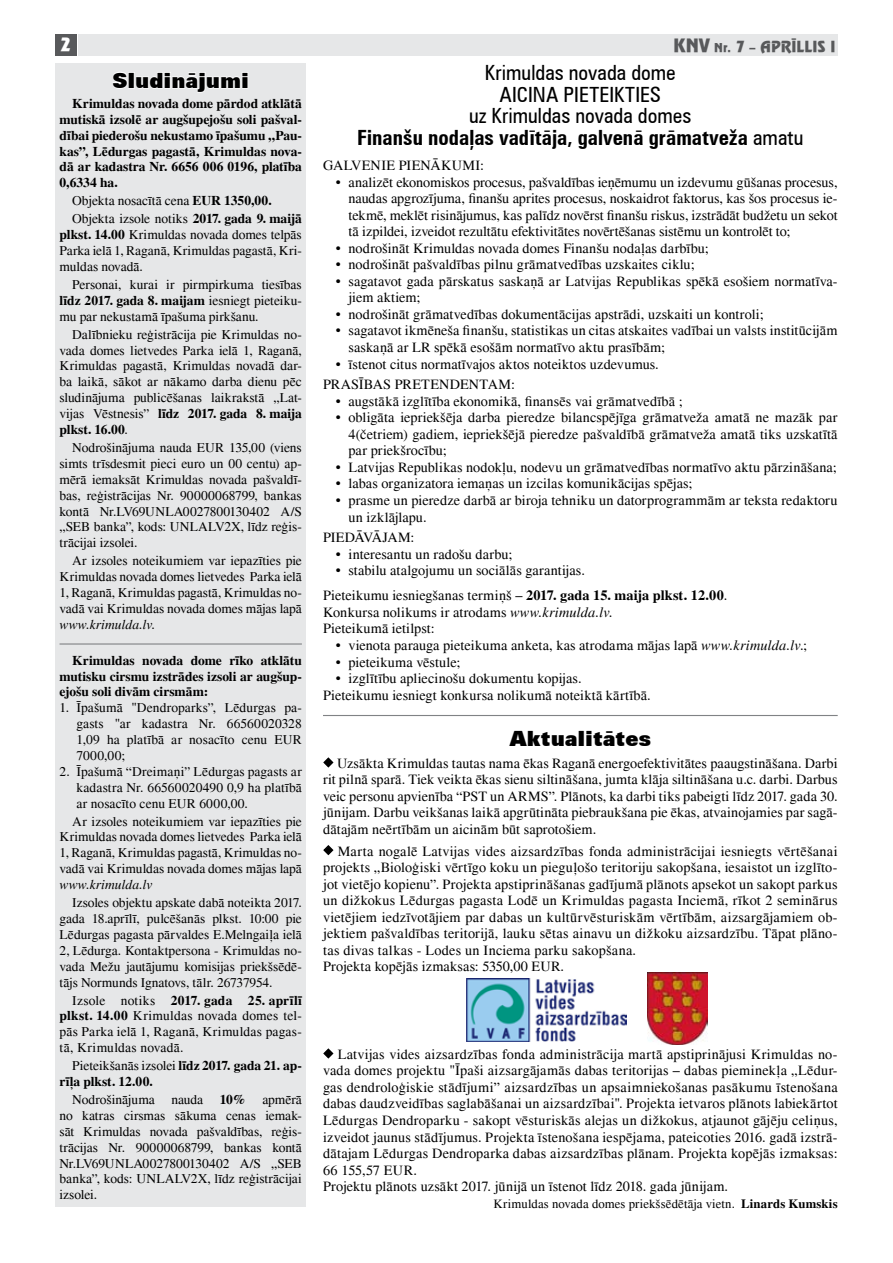
<style>
.page{position:relative;width:893px;height:1263px;background:#fff}
.page>*{position:absolute;margin:0;border:0;box-sizing:border-box;transform-origin:0 0}
.t1{font:condensed 21px/21.8px "Zurich TL";color:#000;text-align:center}
.t2{font:900 21px "Zurich TL";letter-spacing:-.005em;color:#000}
.t3{font:18px "Revue TL";color:#fff}
.t4{font:15px "Revue TL";letter-spacing:.005em;color:#58595b}
.t5{font:14.25px/16.5px "Times";letter-spacing:.01em;color:#000}
.t6{font:14.25px "Times";letter-spacing:-.01em;color:#000}
.t7{font:13.5px/15.9px "Times";color:#000;text-align:justify}
.t8{font:700 13.5px/15.9px "Times";color:#000;text-align:justify}
.t9{font:italic 13.5px "Times";letter-spacing:.005em;color:#000}
.t10{font:12.75px "Times";letter-spacing:.01em;color:#000}
.s1{font-size:18px}
.s2{font-size:12px}
.s3{font-weight:700}
.s4{font-style:italic}
.s5{font-weight:400}
</style>
<div class="page">
<div style="left:79px;top:34px;width:759px;height:22px;background:#e6e7e8"></div>
<div style="left:55px;top:34px;width:22px;height:21px;background:#58595b"></div>
<div style="left:55px;top:64px;width:251px;height:1143px;background:#e6e7e8"></div>
<svg style="left:112px;top:72px;width:16px;height:17px"></svg>
<div style="left:128px;top:72px;width:7px;height:17px;border:2px solid #fff"></div>
<svg style="left:136px;top:72px;width:112px;height:21px"></svg>
<hr style="left:60px;top:643px;width:242px;height:1px;background:#808285">
<hr style="left:323px;top:715px;width:515px;height:1px;background:#808285">
<img style="left:467px;top:978px;width:159px;height:63px">
<img style="left:648px;top:973px;width:60px;height:71px">
<svg style="left:323px;top:757px;width:11px;height:11px"></svg>
<svg style="left:323px;top:845px;width:11px;height:11px"></svg>
<svg style="left:323px;top:1048px;width:11px;height:11px"></svg>
<p class="t3" style="left:60px;top:34px;width:14px">2</p>
<p class="t4" style="left:673px;top:37px;width:164px"><span class="s1">KNV</span> <span class="s2">Nr.</span> 7 <span class="s2">–</span> APRĪLLIS I</p>
<h1 class="t2" style="left:112px;top:68px;width:138px">Sludinājumi</h1>
<p class="t8" style="left:60px;top:96px;width:244px;text-indent:13px">Krimuldas novada dome pārdod atklātā mutiskā izsolē ar augšupejošu soli pašval&shy;dībai piederošu nekustamo īpašumu „Pau&shy;kas”, Lēdurgas pagastā, Krimuldas nova&shy;dā ar kadastra Nr. 6656 006 0196, platība 0,6334 ha.</p>
<p class="t7" style="left:72px;top:192px;width:231px;line-height:18px">Objekta nosacītā cena <span class="s3">EUR 1350,00.<br></span>Objekta izsole notiks <span class="s3">2017. gada 9. maijā</span></p>
<p class="t7" style="left:60px;top:227px;width:244px"><span class="s3">plkst. 14.00</span> Krimuldas novada domes telpās Parka ielā 1, Raganā, Krimuldas pagastā, Kri&shy;muldas novadā.</p>
<p class="t7" style="left:60px;top:277px;width:244px;text-indent:13px">Personai, kurai ir pirmpirkuma tiesības <span class="s3">līdz 2017. gada 8. maijam</span> iesniegt pieteiku&shy;mu par nekustamā īpašuma pirkšanu.</p>
<p class="t7" style="left:60px;top:326px;width:244px;text-indent:13px">Dalībnieku reģistrācija pie Krimuldas no&shy;vada domes lietvedes Parka ielā 1, Raganā, Krimuldas pagastā, Krimuldas novadā dar&shy;ba laikā, sākot ar nākamo darba dienu pēc sludinājuma publicēšanas laikrakstā „Lat&shy;vijas Vēstnesis” <span class="s3">līdz 2017. gada 8. maija plkst. 16.00</span>.</p>
<p class="t7" style="left:60px;top:440px;width:244px;text-indent:13px">Nodrošinājuma nauda EUR 135,00 (viens simts trīsdesmit pieci euro un 00 centu) ap&shy;mērā iemaksāt Krimuldas novada pašvaldī&shy;bas, reģistrācijas Nr. 90000068799, bankas kontā Nr.LV69UNLA0027800130402 A/S „SEB banka”, kods: UNLALV2X, līdz reģis&shy;trācijai izsolei.</p>
<p class="t7" style="left:60px;top:553px;width:244px;text-indent:13px">Ar izsoles noteikumiem var iepazīties pie Krimuldas novada domes lietvedes Parka ielā 1, Raganā, Krimuldas pagastā, Krimuldas no&shy;vadā vai Krimuldas novada domes mājas lapā <span class="s4">www.krimulda.lv</span>.</p>
<p class="t8" style="left:60px;top:652px;width:244px;text-indent:13px">Krimuldas novada dome rīko atklātu mutisku cirsmu izstrādes izsoli ar augšup&shy;ejošu soli divām cirsmām:</p>
<p class="t7" style="left:77px;top:700px;width:227px;text-indent:-17px">1. Īpašumā "Dendroparks”, Lēdurgas pa&shy;gasts "ar kadastra Nr. 66560020328<br>1,09 ha platībā ar nosacīto cenu EUR 7000,00;</p>
<p class="t7" style="left:77px;top:763px;width:227px;text-indent:-17px">2. Īpašumā “Dreimaņi” Lēdurgas pagasts ar kadastra Nr. 66560020490 0,9 ha platībā ar nosacīto cenu EUR 6000,00.</p>
<p class="t7" style="left:60px;top:813px;width:244px;text-indent:13px">Ar izsoles noteikumiem var iepazīties pie Krimuldas novada domes lietvedes Parka ielā 1, Raganā, Krimuldas pagastā, Krimuldas no&shy;vadā vai Krimuldas novada domes mājas lapā</p>
<p class="t9" style="left:60px;top:877px;width:94px">www.krimulda.lv</p>
<p class="t7" style="left:60px;top:895px;width:244px;text-indent:13px">Izsoles objektu apskate dabā noteikta 2017. gada 18.aprīlī, pulcēšanās plkst. 10:00 pie Lēdurgas pagasta pārvaldes E.Melngaiļa ielā 2, Lēdurga. Kontaktpersona - Krimuldas no&shy;vada Mežu jautājumu komisijas priekšsēdē&shy;tājs Normunds Ignatovs, tālr. 26737954.</p>
<p class="t7" style="left:60px;top:992px;width:244px;text-indent:13px">Izsole notiks <span class="s3">2017. gada 25. aprīlī plkst. 14.00</span> Krimuldas novada domes tel&shy;pās Parka ielā 1, Raganā, Krimuldas pagas&shy;tā, Krimuldas novadā.</p>
<p class="t8" style="left:60px;top:1058px;width:244px;text-indent:13px"><span class="s5">Pieteikšanās izsolei</span> līdz 2017. gada 21. ap&shy;rīļa plkst. 12.00.</p>
<p class="t7" style="left:60px;top:1092px;width:244px;text-indent:13px">Nodrošinājuma nauda <span class="s3">10%</span> apmērā no katras cirsmas sākuma cenas iemak&shy;sāt Krimuldas novada pašvaldības, reģis&shy;trācijas Nr. 90000068799, bankas kontā Nr.LV69UNLA0027800130402 A/S „SEB banka”, kods: UNLALV2X, līdz reģistrācijai izsolei.</p>
<h1 class="t1" style="left:357px;top:61px;width:448px">Krimuldas novada dome<br>AICINA PIETEIKTIES<br>uz Krimuldas novada domes<br><span class="s3">Finanšu nodaļas vadītāja, galvenā grāmatveža</span> amatu</h1>
<p class="t5" style="left:323px;top:157px;width:162px">GALVENIE PIENĀKUMI:</p>
<p class="t5" style="left:348px;top:174px;width:491px;text-align:justify;text-indent:-13px">• analizēt ekonomiskos procesus, pašvaldības ieņēmumu un izdevumu gūšanas procesus, naudas apgrozījuma, finanšu aprites procesus, noskaidrot faktorus, kas šos procesus ie&shy;tekmē, meklēt risinājumus, kas palīdz novērst finanšu riskus, izstrādāt budžetu un sekot tā izpildei, izveidot rezultātu efektivitātes novērtēšanas sistēmu un kontrolēt to;</p>
<p class="t5" style="left:336px;top:240px;width:375px">• nodrošināt Krimuldas novada domes Finanšu nodaļas darbību;</p>
<p class="t5" style="left:336px;top:256px;width:360px">• nodrošināt pašvaldības pilnu grāmatvedības uzskaites ciklu;</p>
<p class="t5" style="left:348px;top:273px;width:491px;text-indent:-13px">• sagatavot gada pārskatus saskaņā ar Latvijas Republikas spēkā esošiem normatīva&shy;jiem aktiem;</p>
<p class="t5" style="left:336px;top:306px;width:429px">• nodrošināt grāmatvedības dokumentācijas apstrādi, uzskaiti un kontroli;</p>
<p class="t5" style="left:348px;top:323px;width:491px;text-indent:-13px">• sagatavot ikmēneša finanšu, statistikas un citas atskaites vadībai un valsts institūcijām saskaņā ar LR spēkā esošām normatīvo aktu prasībām;</p>
<p class="t5" style="left:323px;top:353px;width:337px;line-height:20.9px;text-indent:13px">• īstenot citus normatīvajos aktos noteiktos uzdevumus.<br>PRASĪBAS PRETENDENTAM:</p>
<p class="t5" style="left:336px;top:393px;width:348px">• augstākā izglītība ekonomikā, finansēs vai grāmatvedībā ;</p>
<p class="t5" style="left:348px;top:409px;width:491px;text-align:justify;text-indent:-13px">• obligāta iepriekšēja darba pieredze bilancspējīga grāmatveža amatā ne mazāk par 4(četriem) gadiem, iepriekšējā pieredze pašvaldībā grāmatveža amatā tiks uzskatītā par priekšrocību;</p>
<p class="t5" style="left:336px;top:459px;width:503px">• Latvijas Republikas nodokļu, nodevu un grāmatvedības normatīvo aktu pārzināšana;</p>
<p class="t5" style="left:336px;top:476px;width:358px">• labas organizatora iemaņas un izcilas komunikācijas spējas;</p>
<p class="t5" style="left:348px;top:492px;width:491px;text-indent:-13px">• prasme un pieredze darbā ar biroja tehniku un datorprogrammām ar teksta redaktoru un izklājlapu.</p>
<p class="t6" style="left:323px;top:529px;width:93px">PIEDĀVĀJAM:</p>
<p class="t5" style="left:336px;top:546px;width:178px">• interesantu un radošu darbu;</p>
<p class="t5" style="left:323px;top:558px;width:406px;line-height:25px;text-indent:13px">• stabilu atalgojumu un sociālās garantijas.<br>Pieteikumu iesniegšanas termiņš – <span class="s3">2017. gada 15. maija plkst. 12.00</span>.</p>
<p class="t5" style="left:323px;top:604px;width:292px">Konkursa nolikums ir atrodams <span class="s4">www.krimulda.lv.<br></span>Pieteikumā ietilpst:</p>
<p class="t5" style="left:336px;top:637px;width:473px">• vienota parauga pieteikuma anketa, kas atrodama mājas lapā <span class="s4">www.krimulda.lv</span>.;</p>
<p class="t5" style="left:336px;top:654px;width:126px">• pieteikuma vēstule;</p>
<p class="t5" style="left:323px;top:670px;width:329px;text-indent:13px">• izglītību apliecinošu dokumentu kopijas.<br>Pieteikumu iesniegt konkursa nolikumā noteiktā kārtībā.</p>
<h1 class="t2" style="left:509px;top:726px;width:143px">Aktualitātes</h1>
<p class="t5" style="left:323px;top:755px;width:516px;text-align:justify;text-indent:14px">Uzsākta Krimuldas tautas nama ēkas Raganā energoefektivitātes paaugstināšana. Darbi rit pilnā sparā. Tiek veikta ēkas sienu siltināšana, jumta klāja siltināšana u.c. darbi. Darbus veic personu apvienība “PST un ARMS”. Plānots, ka darbi tiks pabeigti līdz 2017. gada 30. jūnijam. Darbu veikšanas laikā apgrūtināta piebraukšana pie ēkas, atvainojamies par sagā&shy;dātajām neērtībām un aicinām būt saprotošiem.</p>
<p class="t5" style="left:323px;top:843px;width:516px;text-indent:15px">Marta nogalē Latvijas vides aizsardzības fonda administrācijai iesniegts vērtēšanai projekts „Bioloģiski vērtīgo koku un pieguļošo teritoriju sakopšana, iesaistot un izglīto&shy;jot vietējo kopienu”. Projekta apstiprināšanas gadījumā plānots apsekot un sakopt parkus un dižkokus Lēdurgas pagasta Lodē un Krimuldas pagasta Inciemā, rīkot 2 seminārus vietējiem iedzīvotājiem par dabas un kultūrvēsturiskām vērtībām, aizsargājamiem ob&shy;jektiem pašvaldības teritorijā, lauku sētas ainavu un dižkoku aizsardzību. Tāpat plāno&shy;tas divas talkas - Lodes un Inciema parku sakopšana.<br>Projekta kopējās izmaksas: 5350,00 EUR.</p>
<p class="t5" style="left:323px;top:1046px;width:516px;text-indent:15px">Latvijas vides aizsardzības fonda administrācija martā apstiprinājusi Krimuldas no&shy;vada domes projektu "Īpaši aizsargājamās dabas teritorijas – dabas pieminekļa „Lēdur&shy;gas dendroloģiskie stādījumi” aizsardzības un apsaimniekošanas pasākumu īstenošana dabas daudzveidības saglabāšanai un aizsardzībai". Projekta ietvaros plānots labiekārtot Lēdurgas Dendroparku - sakopt vēsturiskās alejas un dižkokus, atjaunot gājēju celiņus, izveidot jaunus stādījumus. Projekta īstenošana iespējama, pateicoties 2016. gadā izstrā&shy;dātajam Lēdurgas Dendroparka dabas aizsardzības plānam. Projekta kopējās izmaksas:<br>66 155,57 EUR.<br>Projektu plānots uzsākt 2017. jūnijā un īstenot līdz 2018. gada jūnijam.</p>
<p class="t10" style="left:493px;top:1196px;width:346px">Krimuldas novada domes priekšsēdētāja vietn. <span class="s3">Linards Kumskis</span></p>
</div>
